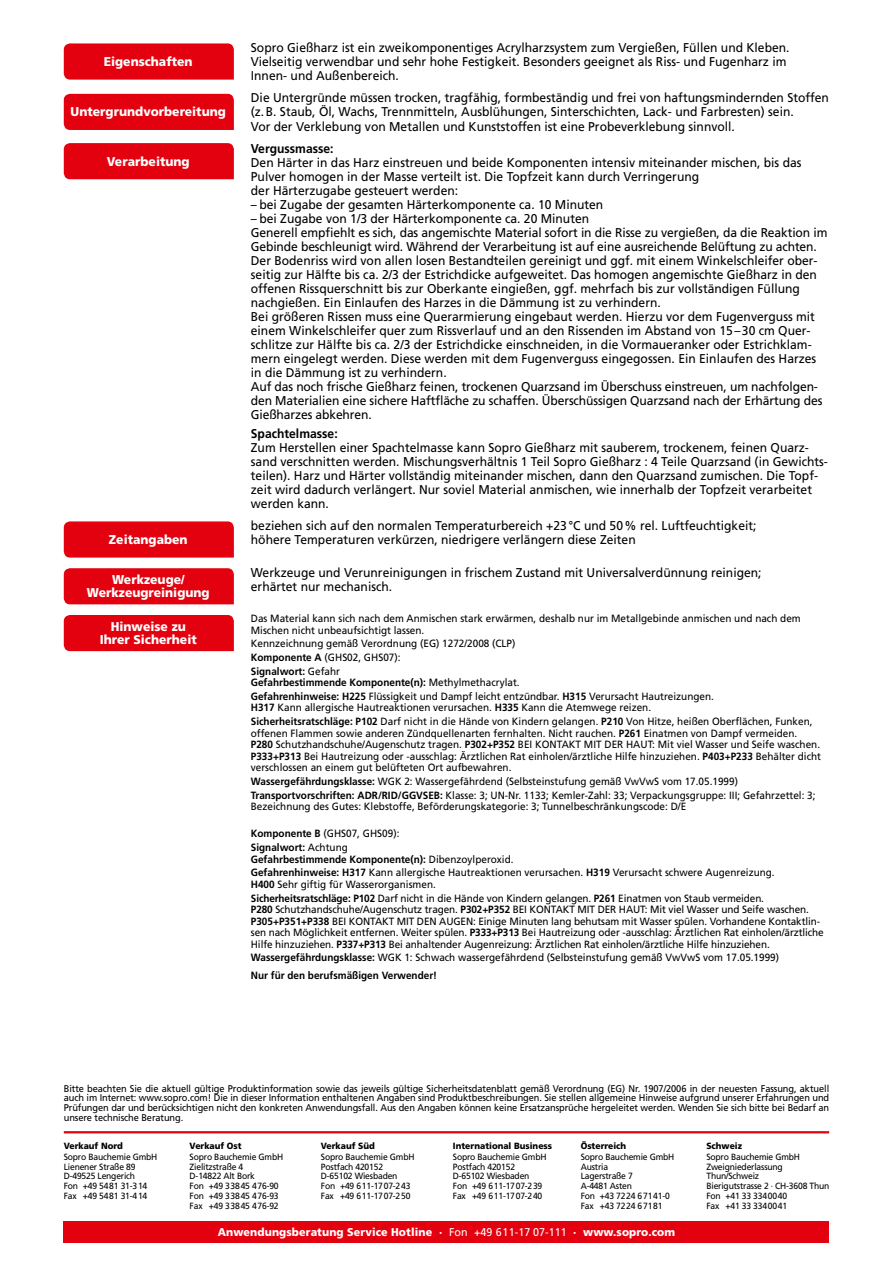
<style>
.page{position:relative;width:893px;height:1263px;background:#fff}
.page>*{position:absolute;margin:0;border:0;box-sizing:border-box;transform-origin:0 0}
.t1{font:12.75px/14.1px "Frutiger LT";color:#000;scale:.95 1}
.t2{font:900 12.75px/12.8px "Frutiger LT";color:#fff;text-align:center;scale:.95 1}
.t3{font:700 12.75px "Frutiger LT";color:#000;scale:.95 1}
.t4{font:900 11.25px "Frutiger LT";letter-spacing:.01em;color:#fff;scale:.95 1}
.t5{font:10.5px/11.6px "Frutiger LT";color:#000;scale:.95 1}
.t6{font:700 10.5px/13.6px "Frutiger LT";color:#000;scale:.95 1}
.t7{font:9.75px/9.8px "Frutiger LT";letter-spacing:-.01em;color:#000;text-align:justify;scale:.95 1}
.t8{font:9px/9.8px "Frutiger LT";letter-spacing:-.02em;color:#000;scale:.95 1}
.t9{font:900 9px "Frutiger LT";color:#000;scale:.95 1}
.s1{font-weight:700}
.s2{font-weight:400}
</style>
<div class="page">
<div style="left:64px;top:1222px;width:765px;height:21px;background:#e3000f"></div>
<hr style="left:64px;top:1131px;width:765px;height:2px;background:#e3000f">
<div style="left:64px;top:43px;width:170px;height:37px;background:#e3000f"></div>
<div style="left:64px;top:94px;width:170px;height:36px;background:#e3000f"></div>
<div style="left:64px;top:143px;width:170px;height:36px;background:#e3000f"></div>
<div style="left:64px;top:521px;width:170px;height:37px;background:#e3000f"></div>
<div style="left:64px;top:568px;width:170px;height:36px;background:#e3000f"></div>
<div style="left:64px;top:615px;width:170px;height:36px;background:#e3000f"></div>
<p class="t2" style="left:104px;top:55px;width:95px">Eigenschaften</p>
<p class="t2" style="left:71px;top:105px;width:165px">Untergrundvorbereitung</p>
<p class="t2" style="left:107px;top:155px;width:89px">Verarbeitung</p>
<p class="t2" style="left:109px;top:533px;width:84px">Zeitangaben</p>
<p class="t2" style="left:87px;top:573px;width:131px">Werkzeuge/<br>Werkzeugreinigung</p>
<p class="t2" style="left:100px;top:620px;width:104px">Hinweise zu<br>Ihrer Sicherheit</p>
<p class="t1" style="left:251px;top:41px;width:569px">Sopro Gießharz ist ein zweikomponentiges Acrylharzsystem zum Vergießen, Füllen und Kleben.<br>Vielseitig verwendbar und sehr hohe Festigkeit. Besonders geeignet als Riss- und Fugenharz im<br>Innen- und Außenbereich.</p>
<p class="t1" style="left:251px;top:91px;width:610px">Die Untergründe müssen trocken, tragfähig, formbeständig und frei von haftungsmindernden Stoffen (z.B. Staub, Öl, Wachs, Trennmitteln, Ausblühungen, Sinterschichten, Lack- und Farbresten) sein.<br>Vor der Verklebung von Metallen und Kunststoffen ist eine Probeverklebung sinnvoll.</p>
<p class="t3" style="left:251px;top:141px;width:89px">Vergussmasse:</p>
<p class="t1" style="left:251px;top:155px;width:581px">Den Härter in das Harz einstreuen und beide Komponenten intensiv miteinander mischen, bis das<br>Pulver homogen in der Masse verteilt ist. Die Topfzeit kann durch Verringerung<br>der Härterzugabe gesteuert werden:</p>
<p class="t1" style="left:251px;top:198px;width:373px">– bei Zugabe der gesamten Härterkomponente ca. 10 Minuten</p>
<p class="t1" style="left:251px;top:212px;width:608px">– bei Zugabe von 1/3 der Härterkomponente ca. 20 Minuten<br>Generell empfiehlt es sich, das angemischte Material sofort in die Risse zu vergießen, da die Reaktion im Gebinde beschleunigt wird. Während der Verarbeitung ist auf eine ausreichende Belüftung zu achten.<br>Der Bodenriss wird von allen losen Bestandteilen gereinigt und ggf. mit einem Winkelschleifer ober&shy;seitig zur Hälfte bis ca. 2/3 der Estrichdicke aufgeweitet. Das homogen angemischte Gießharz in den offenen Rissquerschnitt bis zur Oberkante eingießen, ggf. mehrfach bis zur vollständigen Füllung nachgießen. Ein Einlaufen des Harzes in die Dämmung ist zu verhindern.<br>Bei größeren Rissen muss eine Querarmierung eingebaut werden. Hierzu vor dem Fugenverguss mit einem Winkelschleifer quer zum Rissverlauf und an den Rissenden im Abstand von 15–30 cm Quer&shy;schlitze zur Hälfte bis ca. 2/3 der Estrichdicke einschneiden, in die Vormaueranker oder Estrichklam&shy;mern eingelegt werden. Diese werden mit dem Fugenverguss eingegossen. Ein Einlaufen des Harzes in die Dämmung ist zu verhindern.<br>Auf das noch frische Gießharz feinen, trockenen Quarzsand im Überschuss einstreuen, um nachfolgen&shy;den Materialien eine sichere Haftfläche zu schaffen. Überschüssigen Quarzsand nach der Erhärtung des Gießharzes abkehren.</p>
<p class="t3" style="left:251px;top:426px;width:93px">Spachtelmasse:</p>
<p class="t1" style="left:251px;top:440px;width:609px">Zum Herstellen einer Spachtelmasse kann Sopro Gießharz mit sauberem, trockenem, feinen Quarz&shy;sand verschnitten werden. Mischungsverhältnis 1 Teil Sopro Gießharz : 4 Teile Quarzsand (in Gewichts&shy;teilen). Harz und Härter vollständig miteinander mischen, dann den Quarzsand zumischen. Die Topf&shy;zeit wird dadurch verlängert. Nur soviel Material anmischen, wie innerhalb der Topfzeit verarbeitet werden kann.</p>
<p class="t1" style="left:251px;top:519px;width:534px">beziehen sich auf den normalen Temperaturbereich +23°C und 50% rel. Luftfeuchtigkeit; höhere Temperaturen verkürzen, niedrigere verlängern diese Zeiten</p>
<p class="t1" style="left:251px;top:565px;width:539px">Werkzeuge und Verunreinigungen in frischem Zustand mit Universalverdünnung reinigen; erhärtet nur mechanisch.</p>
<p class="t5" style="left:251px;top:613px;width:580px">Das Material kann sich nach dem Anmischen stark erwärmen, deshalb nur im Metallgebinde anmischen und nach dem<br>Mischen nicht unbeaufsichtigt lassen.</p>
<p class="t5" style="left:251px;top:637px;width:280px;line-height:13.6px">Kennzeichnung gemäß Verordnung (EG) 1272/2008 (CLP)<br><span class="s1">Komponente A</span> (GHS02, GHS07):<br><span class="s1">Signalwort:</span> Gefahr</p>
<p class="t5" style="left:251px;top:676px;width:489px;line-height:13.6px"><span class="s1">Gefahrbestimmende Komponente(n):</span> Methylmethacrylat.<br><span class="s1">Gefahrenhinweise: H225</span> Flüssigkeit und Dampf leicht entzündbar. <span class="s1">H315</span> Verursacht Hautreizungen.</p>
<p class="t5" style="left:251px;top:701px;width:593px;line-height:13.6px"><span class="s1">H317</span> Kann allergische Hautreaktionen verursachen. <span class="s1">H335</span> Kann die Atemwege reizen.<br><span class="s1">Sicherheitsratschläge: P102</span> Darf nicht in die Hände von Kindern gelangen. <span class="s1">P210</span> Von Hitze, heißen Oberflächen, Funken,</p>
<p class="t5" style="left:251px;top:727px;width:602px">offenen Flammen sowie anderen Zündquellenarten fernhalten. Nicht rauchen. <span class="s1">P261</span> Einatmen von Dampf vermeiden.<br><span class="s1">P280</span> Schutzhandschuhe/Augenschutz tragen. <span class="s1">P302+P352</span> BEI KONTAKT MIT DER HAUT: Mit viel Wasser und Seife waschen.<br><span class="s1">P333+P313</span> Bei Hautreizung oder -ausschlag: Ärztlichen Rat einholen/ärztliche Hilfe hinzuziehen. <span class="s1">P403+P233</span> Behälter dicht verschlossen an einem gut belüfteten Ort aufbewahren.</p>
<p class="t5" style="left:251px;top:774px;width:596px;line-height:13.6px"><span class="s1">Wassergefährdungsklasse:</span> WGK 2: Wassergefährdend (Selbsteinstufung gemäß VwVwS vom 17.05.1999)<br><span class="s1">Transportvorschriften: ADR/RID/GGVSEB:</span> Klasse: 3; UN-Nr. 1133; Kemler-Zahl: 33; Verpackungsgruppe: III; Gefahrzettel: 3;</p>
<p class="t5" style="left:251px;top:801px;width:460px">Bezeichnung des Gutes: Klebstoffe, Beförderungskategorie: 3; Tunnelbeschränkungscode: D/E</p>
<p class="t6" style="left:251px;top:827px;width:158px">Komponente B <span class="s2">(GHS07, GHS09):<br></span>Signalwort: <span class="s2">Achtung</span></p>
<p class="t5" style="left:251px;top:852px;width:553px;line-height:13.6px"><span class="s1">Gefahrbestimmende Komponente(n):</span> Dibenzoylperoxid.<br><span class="s1">Gefahrenhinweise: H317</span> Kann allergische Hautreaktionen verursachen. <span class="s1">H319</span> Verursacht schwere Augenreizung.</p>
<p class="t5" style="left:251px;top:877px;width:542px;line-height:13.6px"><span class="s1">H400</span> Sehr giftig für Wasserorganismen.<br><span class="s1">Sicherheitsratschläge: P102</span> Darf nicht in die Hände von Kindern gelangen. <span class="s1">P261</span> Einatmen von Staub vermeiden.</p>
<p class="t5" style="left:251px;top:904px;width:604px"><span class="s1">P280</span> Schutzhandschuhe/Augenschutz tragen. <span class="s1">P302+P352</span> BEI KONTAKT MIT DER HAUT: Mit viel Wasser und Seife waschen.<br><span class="s1">P305+P351+P338</span> BEI KONTAKT MIT DEN AUGEN: Einige Minuten lang behutsam mit Wasser spülen. Vorhandene Kontaktlin&shy;sen nach Möglichkeit entfernen. Weiter spülen. <span class="s1">P333+P313</span> Bei Hautreizung oder -ausschlag: Ärztlichen Rat einholen/ärztliche Hilfe hinzuziehen. <span class="s1">P337+P313</span> Bei anhaltender Augenreizung: Ärztlichen Rat einholen/ärztliche Hilfe hinzuziehen.</p>
<p class="t5" style="left:251px;top:949px;width:558px;line-height:17.9px"><span class="s1">Wassergefährdungsklasse:</span> WGK 1: Schwach wassergefährdend (Selbsteinstufung gemäß VwVwS vom 17.05.1999)<br><span class="s1">Nur für den berufsmäßigen Verwender!</span></p>
<p class="t7" style="left:64px;top:1083px;width:807px">Bitte beachten Sie die aktuell gültige Produktinformation sowie das jeweils gültige Sicherheitsdatenblatt gemäß Verordnung (EG) Nr. 1907/2006 in der neuesten Fassung, aktuell auch im Internet: www.sopro.com! Die in dieser Information enthaltenen Angaben sind Produktbeschreibungen. Sie stellen allgemeine Hinweise aufgrund unserer Erfahrungen und Prüfungen dar und berücksichtigen nicht den konkreten Anwendungsfall. Aus den Angaben können keine Ersatzansprüche hergeleitet werden. Wenden Sie sich bitte bei Bedarf an unsere technische Beratung.</p>
<p class="t9" style="left:64px;top:1140px;width:64px">Verkauf Nord</p>
<p class="t8" style="left:64px;top:1152px;width:100px">Sopro Bauchemie GmbH<br>Lienener Straße 89<br>D-49525 Lengerich<br>Fon +49 54 81 31-3 14<br>Fax +49 54 81 31-4 14</p>
<p class="t9" style="left:190px;top:1140px;width:56px">Verkauf Ost</p>
<p class="t8" style="left:190px;top:1152px;width:100px">Sopro Bauchemie GmbH<br>Zielitzstraße 4<br>D-14822 Alt Bork<br>Fon +49 3 38 45 4 76-90<br>Fon +49 3 38 45 4 76-93<br>Fax +49 3 38 45 4 76-92</p>
<p class="t9" style="left:321px;top:1140px;width:58px">Verkauf Süd</p>
<p class="t8" style="left:321px;top:1152px;width:100px">Sopro Bauchemie GmbH<br>Postfach 420152<br>D-65102 Wiesbaden<br>Fon +49 6 11-17 07-2 43<br>Fax +49 6 11-17 07-2 50</p>
<p class="t9" style="left:453px;top:1140px;width:106px">International Business</p>
<p class="t8" style="left:453px;top:1152px;width:100px">Sopro Bauchemie GmbH<br>Postfach 420152<br>D-65102 Wiesbaden<br>Fon +49 6 11-17 07-2 39<br>Fax +49 6 11-17 07-2 40</p>
<p class="t9" style="left:581px;top:1140px;width:49px">Österreich</p>
<p class="t8" style="left:581px;top:1152px;width:100px">Sopro Bauchemie GmbH<br>Austria<br>Lagerstraße 7<br>A-4481 Asten<br>Fon +43 72 24 6 71 41-0<br>Fax +43 72 24 6 71 81</p>
<p class="t4" style="left:218px;top:1225px;width:483px">Anwendungsberatung Service Hotline · <span class="s2">Fon +49 611-17 07-111</span> · www.sopro.com</p>
<p class="t9" style="left:706px;top:1140px;width:39px">Schweiz</p>
<p class="t8" style="left:706px;top:1152px;width:131px">Sopro Bauchemie GmbH<br>Zweigniederlassung<br>Thun/Schweiz<br>Bierigutstrasse 2 · CH-3608 Thun<br>Fon +41 33 334 00 40<br>Fax +41 33 334 00 41</p>
</div>
